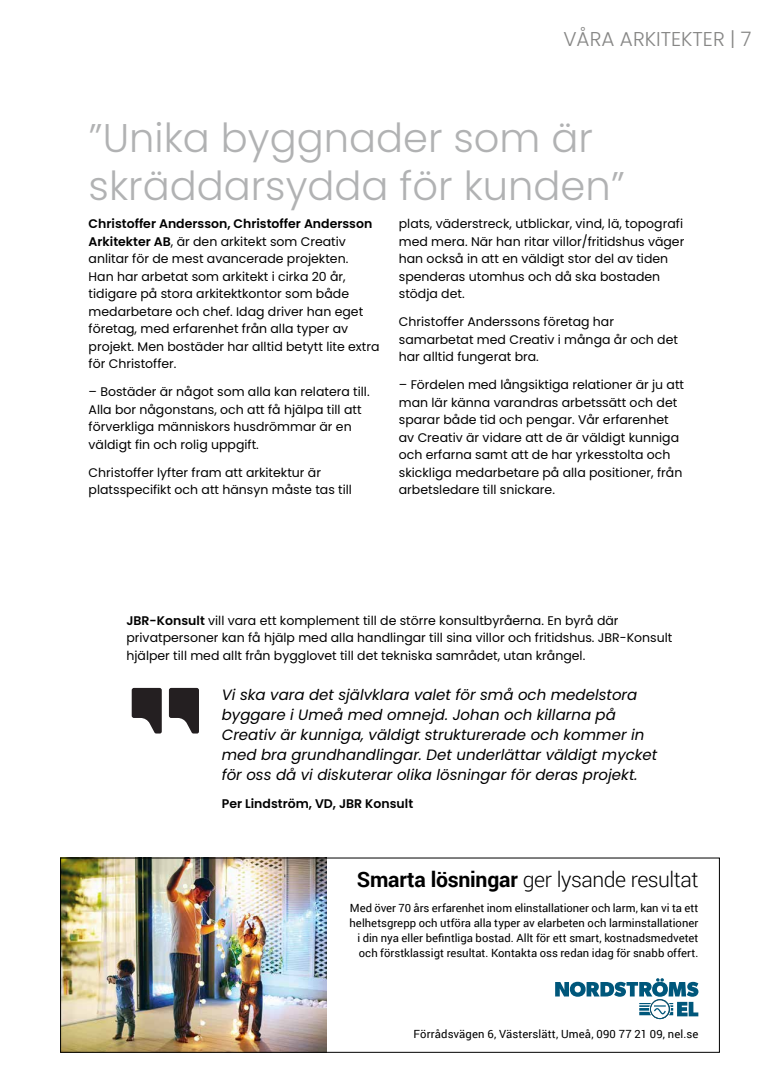
<style>
.page{position:relative;width:780px;height:1081px;background:#fff}
.page>*{position:absolute;margin:0;border:0;box-sizing:border-box;transform-origin:0 0}
.t1{font:300 40px/48px "Poppins";color:#b1b2b3}
.t2{font:300 21.25px "Roboto";letter-spacing:-.02em;color:#000}
.t3{font:300 20px "Poppins";color:#878786}
.t4{font:italic 15px/20px "Poppins";color:#000}
.t5{font:12.5px/17.5px "Poppins";color:#000}
.t6{font:600 12.5px "Poppins";color:#000}
.t7{font:11.25px/15px "Roboto";color:#000;text-align:right}
.s1{font-weight:600}
.s2{font-weight:700}
</style>
<div class="page">
<svg style="left:132px;top:688px;width:30px;height:45px"></svg>
<svg style="left:169px;top:688px;width:30px;height:45px"></svg>
<svg style="left:555px;top:978px;width:143px;height:41px"></svg>
<img style="left:62px;top:859px;width:264px;height:191px">
<h3 class="t3" style="left:563px;top:28px;width:190px">VÅRA ARKITEKTER | 7</h3>
<h1 class="t1" style="left:89px;top:114px;width:537px">”Unika byggnader som är skräddarsydda för kunden”</h1>
<p class="t5" style="left:89px;top:215px;width:292px"><span class="s1">Christoffer Andersson, Christoffer Andersson Arkitekter AB</span>, är den arkitekt som Creativ anlitar för de mest avancerade projekten.<br>Han har arbetat som arkitekt i cirka 20 år, tidigare på stora arkitektkontor som både medarbetare och chef. Idag driver han eget företag, med erfarenhet från alla typer av projekt. Men bostäder har alltid betytt lite extra för Christoffer.</p>
<p class="t5" style="left:89px;top:383px;width:282px">– Bostäder är något som alla kan relatera till.<br>Alla bor någonstans, och att få hjälpa till att förverkliga människors husdrömmar är en väldigt fin och rolig uppgift.</p>
<p class="t5" style="left:89px;top:464px;width:265px">Christoffer lyfter fram att arkitektur är platsspecifikt och att hänsyn måste tas till</p>
<p class="t5" style="left:399px;top:215px;width:287px">plats, väderstreck, utblickar, vind, lä, topografi med mera. När han ritar villor/fritidshus väger han också in att en väldigt stor del av tiden spenderas utomhus och då ska bostaden stödja det.</p>
<p class="t5" style="left:399px;top:313px;width:281px">Christoffer Anderssons företag har samarbetat med Creativ i många år och det har alltid fungerat bra.</p>
<p class="t5" style="left:399px;top:376px;width:287px">– Fördelen med långsiktiga relationer är ju att man lär känna varandras arbetssätt och det sparar både tid och pengar. Vår erfarenhet av Creativ är vidare att de är väldigt kunniga och erfarna samt att de har yrkesstolta och skickliga medarbetare på alla positioner, från arbetsledare till snickare.</p>
<p class="t5" style="left:126px;top:611px;width:547px"><span class="s1">JBR-Konsult</span> vill vara ett komplement till de större konsultbyråerna. En byrå där privatpersoner kan få hjälp med alla handlingar till sina villor och fritidshus. JBR-Konsult hjälper till med allt från bygglovet till det tekniska samrådet, utan krångel.</p>
<p class="t4" style="left:222px;top:684px;width:437px">Vi ska vara det självklara valet för små och medelstora byggare i Umeå med omnejd. Johan och killarna på Creativ är kunniga, väldigt strukturerade och kommer in med bra grundhandlingar. Det underlättar väldigt mycket för oss då vi diskuterar olika lösningar för deras projekt.</p>
<p class="t6" style="left:222px;top:796px;width:193px">Per Lindström, VD, JBR Konsult</p>
<h2 class="t2" style="left:357px;top:865px;width:343px"><span class="s2">Smarta lösningar</span> ger lysande resultat</h2>
<p class="t7" style="left:349px;top:900px;width:350px">Med över 70 års erfarenhet inom elinstallationer och larm, kan vi ta ett helhetsgrepp och utföra alla typer av elarbeten och larminstallationer i din nya eller befintliga bostad. Allt för ett smart, kostnadsmedvetet och förstklassigt resultat. Kontakta oss redan idag för snabb offert.</p>
<p class="t7" style="left:413px;top:1026px;width:286px">Förrådsvägen 6, Västerslätt, Umeå, 090 77 21 09, nel.se</p>
</div>
